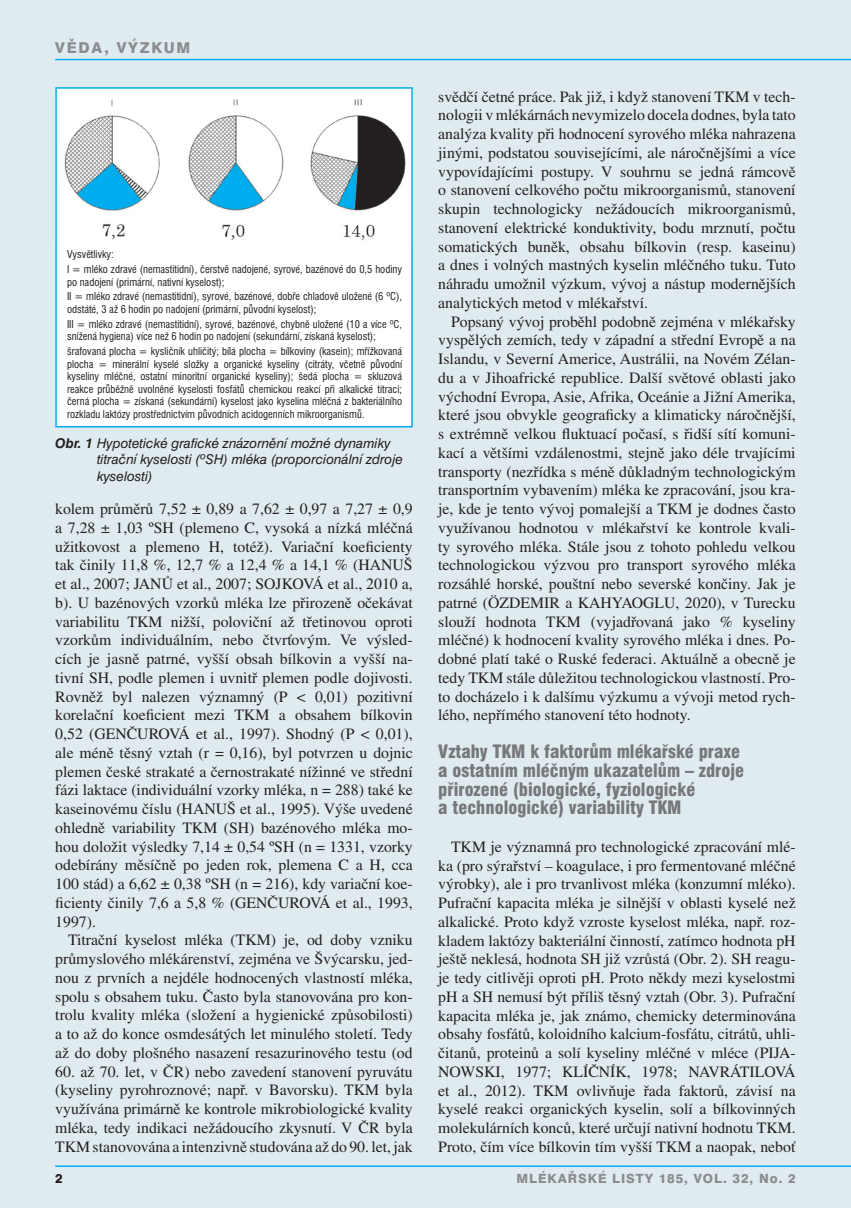
<style>
.page{position:relative;width:851px;height:1208px;background:#fff}
.page>*{position:absolute;margin:0;border:0;box-sizing:border-box;transform-origin:0 0}
.t1{font:900 condensed 18px/18.8px "Swiss 721 BTCE";color:#76787b}
.t2{font:15.75px/18.8px "Times CE";color:#231f20;text-align:justify}
.t3{font:800 15px "Swiss 721 BTCE";letter-spacing:.12em;color:#8a8c8f}
.t4{font:italic 13.5px/16.2px "Swiss 721 BTCE";color:#231f20}
.t5{font:800 12.75px "Swiss 721 BTCE";letter-spacing:.075em;color:#8a8c8f}
.t6{font:800 12.75px "Swiss 721 BTCE";color:#231f20}
.t7{font:condensed 10.5px/14.7px "Swiss 721 BTCE";color:#231f20}
.s1{font-weight:700}
</style>
<div class="page">
<div style="left:0;top:0;width:850px;height:1208px;background:#e0ebf0"></div>
<hr style="left:850px;top:0;width:1px;height:1208px;background:#e0ebf0">
<hr style="left:55px;top:59px;width:795px;height:1px;background:#00aeef">
<hr style="left:55px;top:1165px;width:795px;height:2px;background:#00aeef">
<div style="left:56px;top:88px;width:356px;height:339px;background:#fff"></div>
<img style="left:64px;top:99px;width:342px;height:141px">
<div style="left:55px;top:87px;width:357px;height:340px;border:2px solid #00aeef"></div>
<p class="t3" style="left:55px;top:38px;width:137px">VĚDA, VÝZKUM</p>
<p class="t7" style="left:67px;top:246px;width:336px">Vysvětlivky:<br>I = mléko zdravé (nemastitidní), čerstvě nadojené, syrové, bazénové do 0,5 hodiny</p>
<p class="t7" style="left:67px;top:274px;width:336px">po nadojení (primární, nativní kyselost);<br>II = mléko zdravé (nemastitidní), syrové, bazénové, dobře chladově uložené (6 ºC),</p>
<p class="t7" style="left:67px;top:301px;width:336px">odstáté, 3 až 6 hodin po nadojení (primární, původní kyselost);<br>III = mléko zdravé (nemastitidní), syrové, bazénové, chybně uložené (10 a více ºC,</p>
<p class="t7" style="left:67px;top:328px;width:336px">snížená hygiena) více než 6 hodin po nadojení (sekundární, získaná kyselost); šrafovaná plocha = kysličník uhličitý; bílá plocha = bílkoviny (kasein); mřížkovaná</p>
<p class="t7" style="left:67px;top:357px;width:336px;line-height:12.6px;text-align:justify">plocha = minerální kyselé složky a organické kyseliny (citráty, včetně původní kyseliny mléčné, ostatní minoritní organické kyseliny); šedá plocha = skluzová reakce průběžně uvolněné kyselosti fosfátů chemickou reakcí při alkalické titraci; černá plocha = získaná (sekundární) kyselost jako kyselina mléčná z bakteriálního rozkladu laktózy prostřednictvím původních acidogenních mikroorganismů.</p>
<p class="t4" style="left:97px;top:435px;width:307px;text-indent:-42px"><span class="s1">Obr. 1</span> Hypotetické grafické znázornění možné dynamiky titrační kyselosti (ºSH) mléka (proporcionální zdroje kyselosti)</p>
<p class="t2" style="left:55px;top:499px;width:359px">kolem průměrů 7,52 ± 0,89 a 7,62 ± 0,97 a 7,27 ± 0,9 a 7,28 ± 1,03 ºSH (plemeno C, vysoká a nízká mléčná užitkovost a plemeno H, totéž). Variační koeficienty tak činily 11,8 %, 12,7 % a 12,4 % a 14,1 % (HANUŠ et al., 2007; JANŮ et al., 2007; SOJKOVÁ et al., 2010 a, b). U bazénových vzorků mléka lze přirozeně očekávat variabilitu TKM nižší, poloviční až třetinovou oproti vzorkům individuálním, nebo čtvrťovým. Ve výsled&shy;cích je jasně patrné, vyšší obsah bílkovin a vyšší na&shy;tivní SH, podle plemen i uvnitř plemen podle dojivosti.<br>Rovněž byl nalezen významný (P &lt; 0,01) pozitivní korelační koeficient mezi TKM a obsahem bílkovin 0,52 (GENČUROVÁ et al., 1997). Shodný (P &lt; 0,01), ale méně těsný vztah (r = 0,16), byl potvrzen u dojnic plemen české strakaté a černostrakaté nížinné ve střední fázi laktace (individuální vzorky mléka, n = 288) také ke kaseinovému číslu (HANUŠ et al., 1995). Výše uvedené ohledně variability TKM (SH) bazénového mléka mo&shy;hou doložit výsledky 7,14 ± 0,54 ºSH (n = 1331, vzorky odebírány měsíčně po jeden rok, plemena C a H, cca 100 stád) a 6,62 ± 0,38 ºSH (n = 216), kdy variační koe&shy;ficienty činily 7,6 a 5,8 % (GENČUROVÁ et al., 1993, 1997).</p>
<p class="t2" style="left:55px;top:930px;width:359px;text-indent:13px">Titrační kyselost mléka (TKM) je, od doby vzniku průmyslového mlékárenství, zejména ve Švýcarsku, jed&shy;nou z prvních a nejdéle hodnocených vlastností mléka, spolu s obsahem tuku. Často byla stanovována pro kon&shy;trolu kvality mléka (složení a hygienické způsobilosti) a to až do konce osmdesátých let minulého století. Tedy až do doby plošného nasazení resazurinového testu (od</p>
<p class="t2" style="left:55px;top:1061px;width:359px">60. až 70. let, v ČR) nebo zavedení stanovení pyruvátu (kyseliny pyrohroznové; např. v Bavorsku). TKM byla využívána primárně ke kontrole mikrobiologické kvality mléka, tedy indikaci nežádoucího zkysnutí. V ČR byla TKM stanovována a intenzivně studována až do 90. let, jak</p>
<p class="t2" style="left:438px;top:87px;width:359px">svědčí četné práce. Pak již, i když stanovení TKM v tech&shy;nologii v mlékárnách nevymizelo docela dodnes, byla tato analýza kvality při hodnocení syrového mléka nahrazena jinými, podstatou souvisejícími, ale náročnějšími a více vypovídajícími postupy. V souhrnu se jedná rámcově o stanovení celkového počtu mikroorganismů, stanovení skupin technologicky nežádoucích mikroorganismů, stanovení elektrické konduktivity, bodu mrznutí, počtu somatických buněk, obsahu bílkovin (resp. kaseinu) a dnes i volných mastných kyselin mléčného tuku. Tuto náhradu umožnil výzkum, vývoj a nástup modernějších analytických metod v mlékařství.</p>
<p class="t2" style="left:438px;top:312px;width:359px;text-indent:13px">Popsaný vývoj proběhl podobně zejména v mlékařsky vyspělých zemích, tedy v západní a střední Evropě a na Islandu, v Severní Americe, Austrálii, na Novém Zélan&shy;du a v Jihoafrické republice. Další světové oblasti jako východní Evropa, Asie, Afrika, Oceánie a Jižní Amerika, které jsou obvykle geograficky a klimaticky náročnější, s extrémně velkou fluktuací počasí, s řidší sítí komuni&shy;kací a většími vzdálenostmi, stejně jako déle trvajícími transporty (nezřídka s méně důkladným technologickým transportním vybavením) mléka ke zpracování, jsou kra&shy;je, kde je tento vývoj pomalejší a TKM je dodnes často využívanou hodnotou v mlékařství ke kontrole kvali&shy;ty syrového mléka. Stále jsou z tohoto pohledu velkou technologickou výzvou pro transport syrového mléka rozsáhlé horské, pouštní nebo severské končiny. Jak je patrné (ÖZDEMIR a KAHYAOGLU, 2020), v Turecku slouží hodnota TKM (vyjadřovaná jako % kyseliny mléčné) k hodnocení kvality syrového mléka i dnes. Po&shy;dobné platí také o Ruské federaci. Aktuálně a obecně je tedy TKM stále důležitou technologickou vlastností. Pro&shy;to docházelo i k dalšímu výzkumu a vývoji metod rych&shy;lého, nepřímého stanovení této hodnoty.</p>
<p class="t1" style="left:438px;top:741px;width:307px">Vztahy TKM k faktorům mlékařské praxe a ostatním mléčným ukazatelům – zdroje přirozené (biologické, fyziologické<br>a technologické) variability TKM</p>
<p class="t2" style="left:438px;top:837px;width:359px;text-indent:13px">TKM je významná pro technologické zpracování mlé&shy;ka (pro sýrařství – koagulace, i pro fermentované mléčné výrobky), ale i pro trvanlivost mléka (konzumní mléko).<br>Pufrační kapacita mléka je silnější v oblasti kyselé než alkalické. Proto když vzroste kyselost mléka, např. roz&shy;kladem laktózy bakteriální činností, zatímco hodnota pH ještě neklesá, hodnota SH již vzrůstá (Obr. 2). SH reagu&shy;je tedy citlivěji oproti pH. Proto někdy mezi kyselostmi pH a SH nemusí být příliš těsný vztah (Obr. 3). Pufrační kapacita mléka je, jak známo, chemicky determinována obsahy fosfátů, koloidního kalcium-fosfátu, citrátů, uhli&shy;čitanů, proteinů a solí kyseliny mléčné v mléce (PIJA-NOWSKI, 1977; KLÍČNÍK, 1978; NAVRÁTILOVÁ et al., 2012). TKM ovlivňuje řada faktorů, závisí na kyselé reakci organických kyselin, solí a bílkovinných molekulárních konců, které určují nativní hodnotu TKM.<br>Proto, čím více bílkovin tím vyšší TKM a naopak, neboť</p>
<p class="t6" style="left:55px;top:1170px;width:9px">2</p>
<p class="t5" style="left:516px;top:1170px;width:280px">MLÉKAŘSKÉ LISTY 185, VOL. 32, NO. 2</p>
</div>
